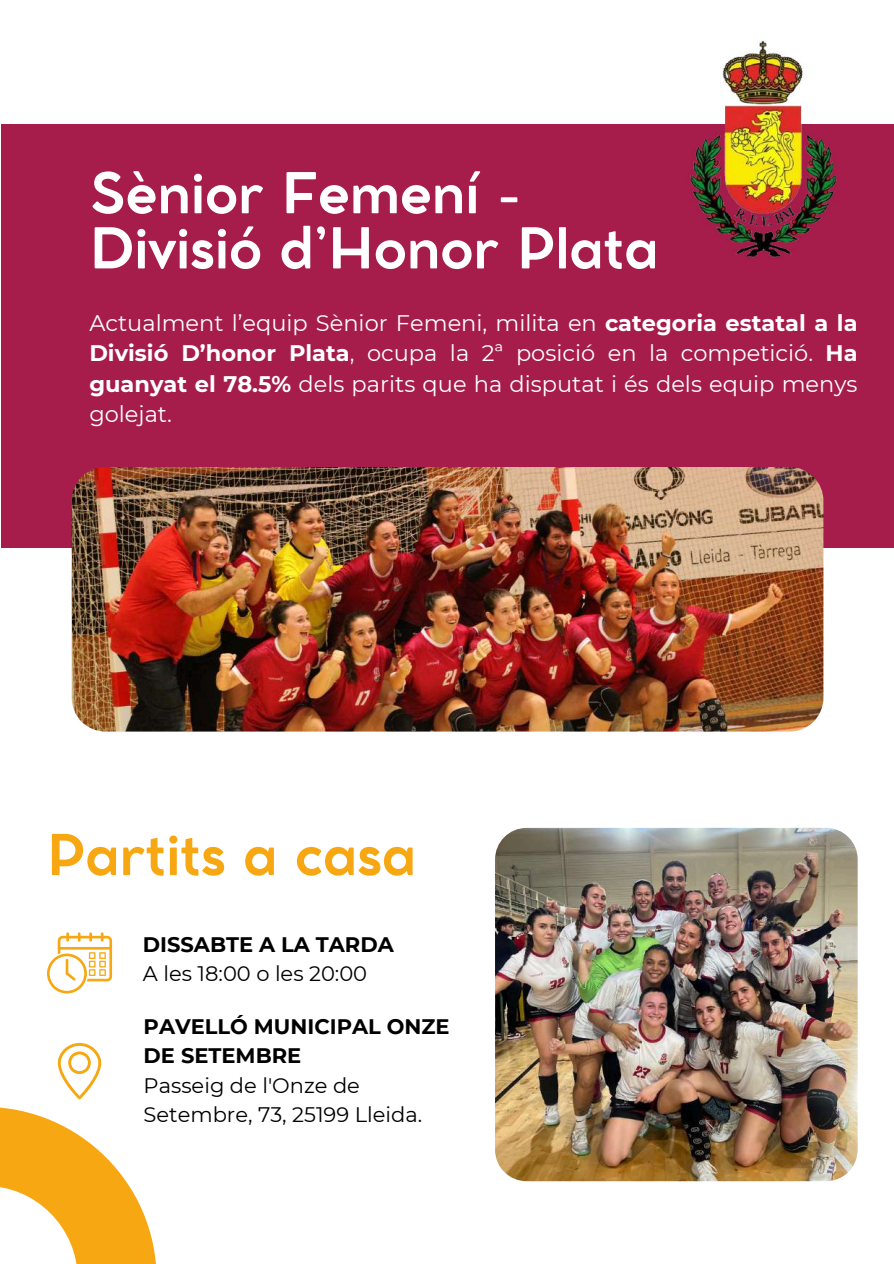
<style>
.page{position:relative;width:894px;height:1264px;background:#fff}
.page>*{position:absolute;margin:0;border:0;box-sizing:border-box;transform-origin:0 0}
.t1{font:700 55.5px/55.2px "Cocomat Pro";color:#fff}
.t2{font:700 55.5px "Cocomat Pro";color:#f7a711}
.t3{font:22.5px/30.3px "Montserrat";color:#fff;text-align:justify}
.t4{font:21px/29.2px "Montserrat";color:#000}
.t5{font:700 21px/29.2px "Montserrat";color:#000}
.s1{font-weight:700}
</style>
<div class="page">
<div style="left:1px;top:124px;width:892px;height:423px;background:#a61c4a"></div>
<img style="left:72px;top:467px;width:751px;height:264px">
<svg style="left:0;top:1107px;width:156px;height:156px"></svg>
<img style="left:690px;top:40px;width:147px;height:218px">
<svg style="left:58px;top:1042px;width:43px;height:57px"></svg>
<svg style="left:47px;top:932px;width:65px;height:61px"></svg>
<img style="left:495px;top:827px;width:362px;height:354px;border-radius:32px">
<h1 class="t1" style="left:90px;top:170px;width:570px">Sènior Femení -<br>Divisió d’Honor Plata</h1>
<p class="t3" style="left:89px;top:307px;width:769px">Actualment l’equip Sènior Femeni, milita en <span class="s1">categoria estatal a la Divisió D’honor Plata</span>, ocupa la 2ª posició en la competició. <span class="s1">Ha guanyat el 78.5%</span> dels parits que ha disputat i és dels equip menys golejat.</p>
<h1 class="t2" style="left:47px;top:834px;width:370px">Partits a casa</h1>
<p class="t5" style="left:143px;top:929px;width:252px">DISSABTE A LA TARDA</p>
<p class="t4" style="left:143px;top:958px;width:226px">A les 18:00 o les 20:00</p>
<p class="t5" style="left:144px;top:1011px;width:307px">PAVELLÓ MUNICIPAL ONZE<br>DE SETEMBRE</p>
<p class="t4" style="left:144px;top:1070px;width:280px">Passeig de l'Onze de<br>Setembre, 73, 25199 Lleida.</p>
</div>
